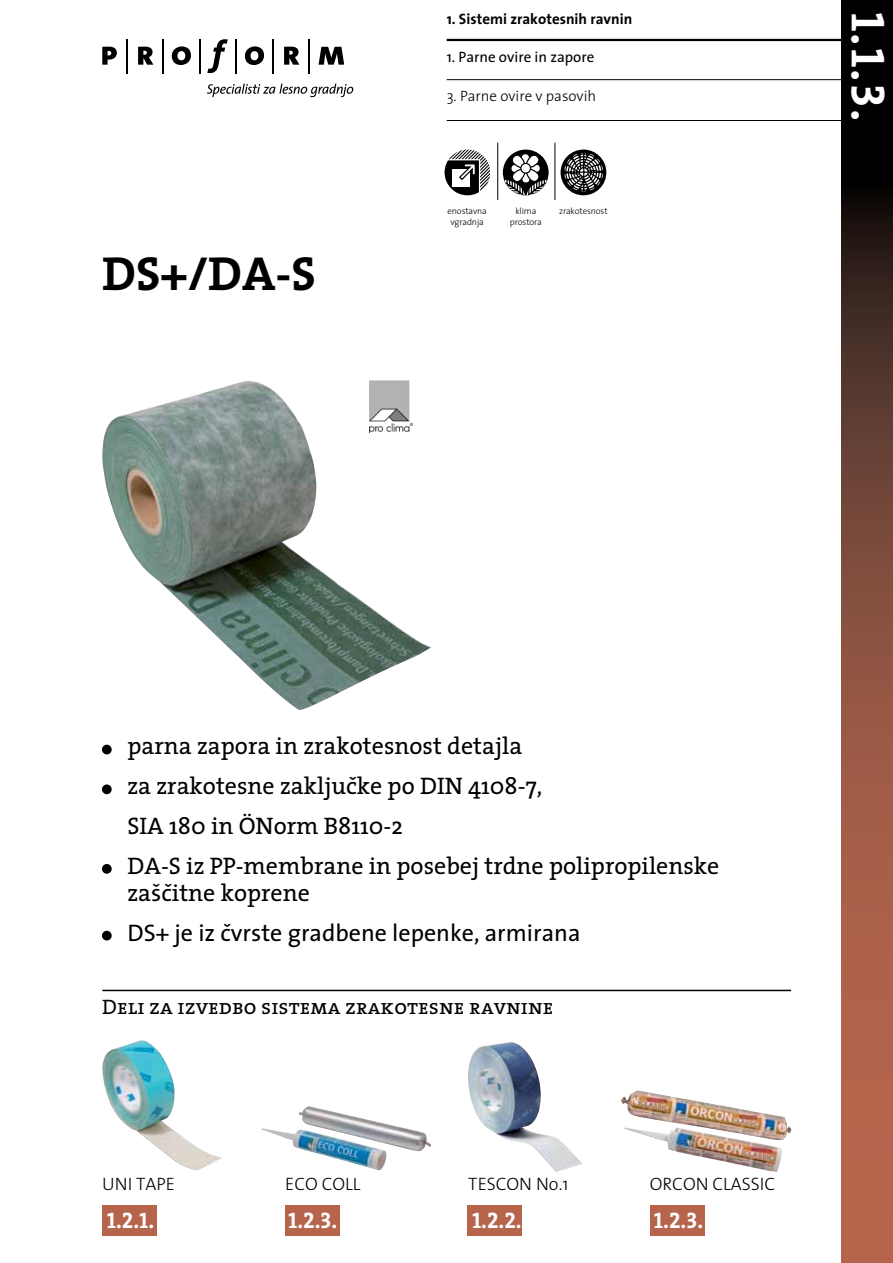
<style>
.page{position:relative;width:893px;height:1263px;background:#fff}
.page>*{position:absolute;margin:0;border:0;box-sizing:border-box;transform-origin:0 0}
.t1{font:48px "Slo The Serif Bold Caps";color:#000}
.t2{font:48px "Slo The Serif Bold Caps";color:#fff}
.t3{font:24px/39.8px "Slo The Serif";color:#000}
.t4{font:24px "Slo The Sans";color:#000}
.t5{font:22.5px "Slo The Serif Bold Caps";color:#fff}
.t6{font:21px "Slo The Serif Caps";color:#000}
.t7{font:300 18px "Slo The Sans";color:#000}
.t8{font:700 15px "Slo The Sans";color:#000}
.t9{font:15px "Slo The Sans";color:#000}
.t10{font:300 15px "Slo The Sans";color:#000}
.t11{font:300 9px/10.8px "Slo The Sans";letter-spacing:-.015em;color:#000;text-align:center}
.s1{font-family:"Slo The Sans"}
</style>
<div class="page">
<img style="left:102px;top:381px;width:329px;height:329px">
<svg style="left:842px;top:136px;width:51px;height:1127px;background:#804a3a"></svg>
<div style="left:842px;top:0;width:51px;height:136px;background:#000"></div>
<div style="left:102px;top:745px;width:10px;height:9px;background:#000;border-radius:50%"></div>
<div style="left:102px;top:784px;width:10px;height:10px;background:#000;border-radius:50%"></div>
<div style="left:102px;top:864px;width:10px;height:10px;background:#000;border-radius:50%"></div>
<div style="left:102px;top:931px;width:10px;height:9px;background:#000;border-radius:50%"></div>
<hr style="left:447px;top:39px;width:397px;height:2px;background:#000">
<hr style="left:447px;top:79px;width:397px;height:1px;background:#000">
<svg style="left:102px;top:47px;width:15px;height:18px"></svg>
<hr style="left:126px;top:39px;width:1px;height:34px;background:#000">
<svg style="left:138px;top:47px;width:15px;height:18px"></svg>
<hr style="left:162px;top:39px;width:2px;height:34px;background:#000">
<svg style="left:172px;top:46px;width:19px;height:19px"></svg>
<hr style="left:199px;top:39px;width:1px;height:34px;background:#000">
<svg style="left:207px;top:39px;width:21px;height:34px"></svg>
<hr style="left:235px;top:39px;width:2px;height:34px;background:#000">
<svg style="left:245px;top:46px;width:19px;height:19px"></svg>
<hr style="left:272px;top:39px;width:1px;height:34px;background:#000">
<svg style="left:284px;top:47px;width:15px;height:18px"></svg>
<hr style="left:308px;top:39px;width:2px;height:34px;background:#000">
<svg style="left:319px;top:47px;width:25px;height:18px"></svg>
<svg style="left:207px;top:84px;width:146px;height:13px"></svg>
<hr style="left:102px;top:990px;width:689px;height:1px;background:#000">
<div style="left:102px;top:1205px;width:54px;height:31px;background:#b6654c"></div>
<div style="left:285px;top:1205px;width:54px;height:31px;background:#b6654c"></div>
<div style="left:468px;top:1205px;width:54px;height:31px;background:#b6654c"></div>
<div style="left:650px;top:1205px;width:54px;height:31px;background:#b6654c"></div>
<img style="left:370px;top:381px;width:42px;height:52px">
<img style="left:102px;top:1040px;width:120px;height:130px">
<img style="left:261px;top:1106px;width:170px;height:64px">
<img style="left:468px;top:1042px;width:115px;height:130px">
<hr style="left:555px;top:143px;width:1px;height:57px;background:#000">
<svg style="left:444px;top:79px;width:105px;height:121px"></svg>
<svg style="left:561px;top:149px;width:46px;height:47px"></svg>
<img style="left:621px;top:1090px;width:72px;height:35px">
<hr style="left:447px;top:120px;width:397px;height:1px;background:#000">
<h1 class="t1" style="left:102px;top:234px;width:215px">DS+/DA-S</h1>
<p class="t8" style="left:447px;top:6px;width:187px">1. Sistemi zrakotesnih ravnin</p>
<p class="t9" style="left:447px;top:45px;width:149px">1. Parne ovire in zapore</p>
<p class="t10" style="left:447px;top:87px;width:151px">3. Parne ovire v pasovih</p>
<p class="t11" style="left:447px;top:206px;width:41px">enostavna vgradnja</p>
<p class="t11" style="left:510px;top:206px;width:34px">klima prostora</p>
<p class="t11" style="left:559px;top:206px;width:50px">zrakotesnost</p>
<h1 class="t2" style="left:908px;top:12px;width:111px;rotate:90deg">1.1.3.</h1>
<p class="t3" style="left:127px;top:726px;width:593px">parna zapora in zrakotesnost detajla<br>za zrakotesne zakljuËke po DIN 4108-7,<br>SIA 180 in ÖNorm B8110-2<br>DA-S iz PP-membrane in posebej trdne polipropilenske</p>
<p class="t3" style="left:127px;top:872px;width:184px">za<span class="s1">πË</span>itne koprene</p>
<p class="t4" style="left:127px;top:912px;width:455px">DS+ je iz Ëvrste gradbene lepenke, armirana</p>
<p class="t6" style="left:102px;top:989px;width:453px">Deli za izvedbo sistema zrakotesne ravnine</p>
<p class="t7" style="left:102px;top:1174px;width:74px">UNI TAPE</p>
<p class="t7" style="left:285px;top:1174px;width:77px">ECO COLL</p>
<p class="t7" style="left:468px;top:1174px;width:102px">TESCON No.1</p>
<p class="t7" style="left:650px;top:1174px;width:127px">ORCON CLASSIC</p>
<p class="t5" style="left:107px;top:1202px;width:49px">1.2.1.</p>
<p class="t5" style="left:288px;top:1202px;width:51px">1.2.3.</p>
<p class="t5" style="left:472px;top:1202px;width:51px">1.2.2.</p>
<p class="t5" style="left:654px;top:1202px;width:51px">1.2.3.</p>
</div>
